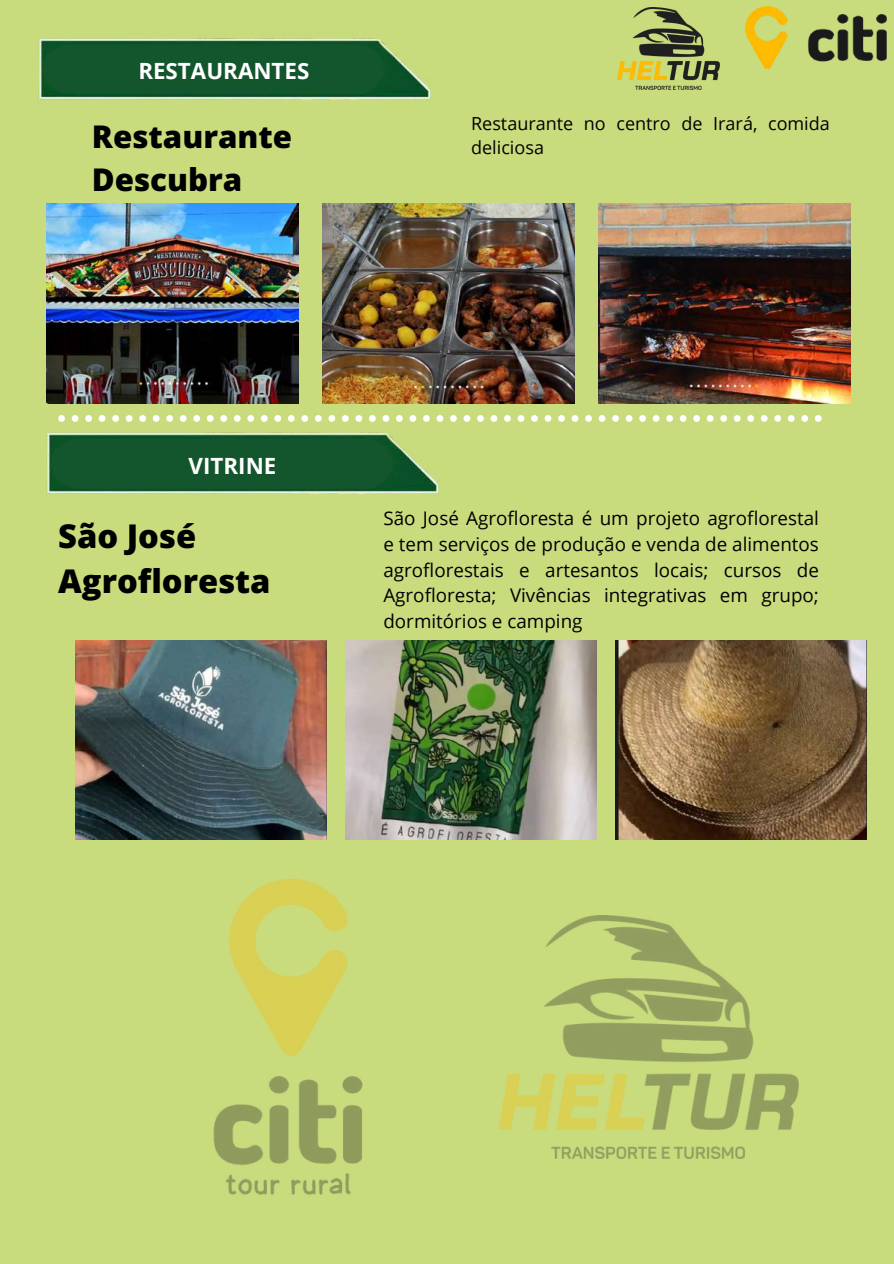
<style>
.page{position:relative;width:894px;height:1264px;background:#fff}
.page>*{position:absolute;margin:0;border:0;box-sizing:border-box;transform-origin:0 0}
.t1{font:800 32.7px/45px "Open Sans";color:#000}
.t2{font:800 31.2px/43px "Open Sans";color:#000}
.t3{font:700 22.35px "Open Sans";color:#fff}
.t4{font:18.75px/25.7px "Open Sans";color:#000;text-align:justify}
.t5{font:18px/24.5px "Open Sans";color:#000}
</style>
<div class="page">
<div style="left:0;top:0;width:893px;height:1263px;background:#c8dc7e"></div>
<img style="left:745px;top:7px;width:140px;height:62px">
<img style="left:617px;top:8px;width:101px;height:82px">
<img style="left:39px;top:38px;width:392px;height:62px">
<div style="left:44px;top:44px;width:338px;height:50px;background:#13562e"></div>
<img style="left:345px;top:640px;width:251px;height:199px">
<img style="left:47px;top:432px;width:392px;height:62px">
<div style="left:53px;top:439px;width:338px;height:50px;background:#13562e"></div>
<img style="left:322px;top:203px;width:252px;height:200px">
<img style="left:598px;top:203px;width:251px;height:200px">
<img style="left:47px;top:203px;width:251px;height:200px">
<svg style="left:58px;top:415px;width:763px;height:7px"></svg>
<img style="left:498px;top:915px;width:300px;height:243px">
<img style="left:92px;top:839px;width:394px;height:356px">
<img style="left:75px;top:640px;width:252px;height:199px">
<img style="left:615px;top:640px;width:251px;height:199px">
<p class="t3" style="left:138px;top:55px;width:172px">RESTAURANTES</p>
<h2 class="t2" style="left:92px;top:115px;width:202px">Restaurante<br>Descubra</h2>
<p class="t5" style="left:471px;top:110px;width:360px">Restaurante no centro de Irará, comida deliciosa</p>
<p class="t3" style="left:189px;top:450px;width:89px">VITRINE</p>
<h1 class="t1" style="left:58px;top:513px;width:214px">São José<br>Agrofloresta</h1>
<p class="t4" style="left:383px;top:505px;width:437px">São José Agrofloresta é um projeto agroflorestal e tem serviços de produção e venda de alimentos agroflorestais e artesantos locais; cursos de Agrofloresta; Vivências integrativas em grupo; dormitórios e camping</p>
</div>
